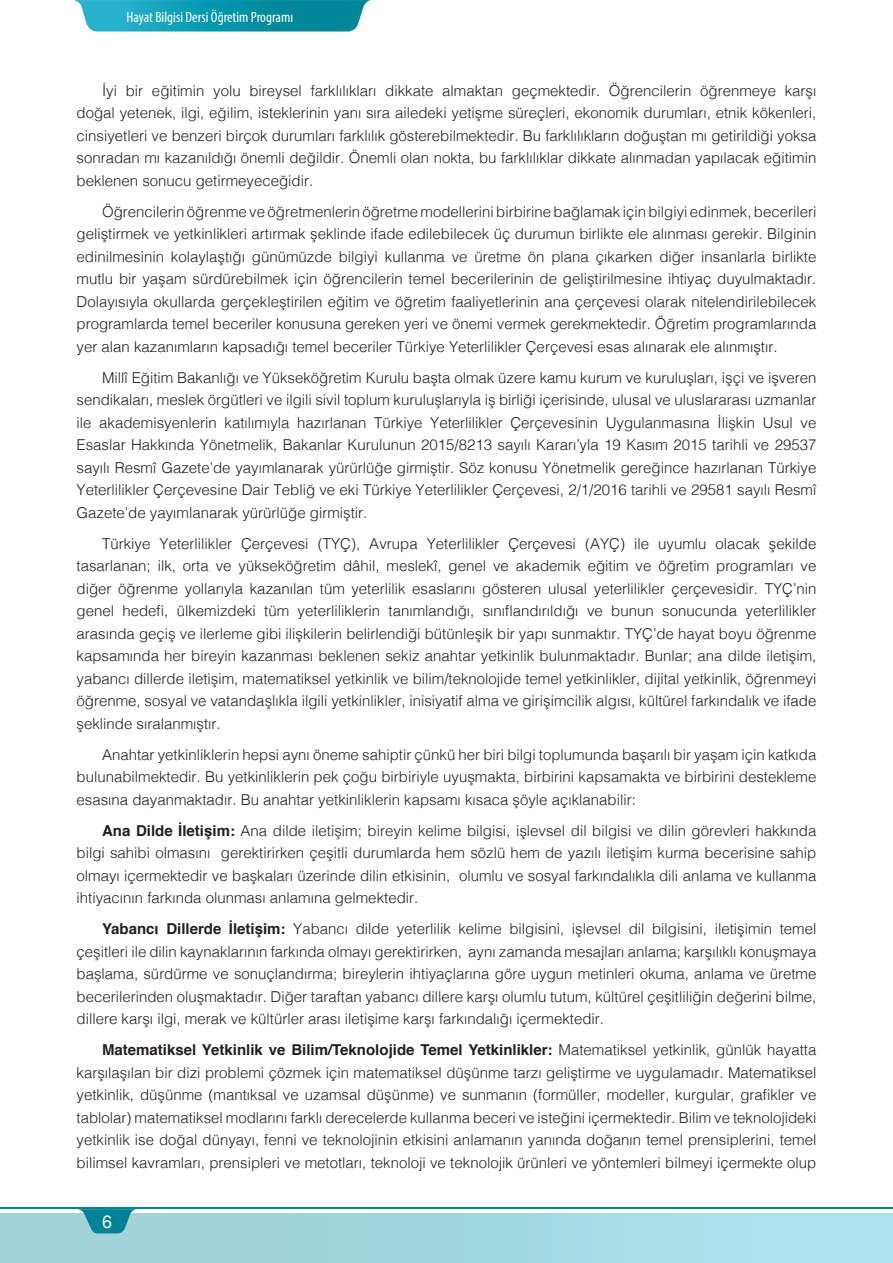
<style>
.page{position:relative;width:893px;height:1263px;background:#fff}
.page>*{position:absolute;margin:0;border:0;box-sizing:border-box;transform-origin:0 0}
.t1{font:500 18px "Helvetica";color:#fff}
.t2{font:300 15px/22.5px "Helvetica";color:#231f20;text-align:justify}
.t3{font:condensed 15px "Myriad Pro";color:#fff}
.s1{font-weight:700}
</style>
<div class="page">
<div style="left:0;top:1213px;width:893px;height:50px;background:linear-gradient(to right,#9dcfd4,#aee3ed)"></div>
<hr style="left:0;top:1207px;width:893px;height:2px;background:#008297">
<svg style="left:77px;top:1209px;width:66px;height:25px;background:#45a5b3"></svg>
<svg style="left:74px;top:0;width:297px;height:32px;background:#20a1b5"></svg>
<p class="t3" style="left:127px;top:8px;width:168px">Hayat Bilgisi Dersi Öğretim Programı</p>
<p class="t2" style="left:77px;top:78px;width:741px;text-indent:26px">İyi bir eğitimin yolu bireysel farklılıkları dikkate almaktan geçmektedir. Öğrencilerin öğrenmeye karşı doğal yetenek, ilgi, eğilim, isteklerinin yanı sıra ailedeki yetişme süreçleri, ekonomik durumları, etnik kökenleri, cinsiyetleri ve benzeri birçok durumları farklılık gösterebilmektedir. Bu farklılıkların doğuştan mı getirildiği yoksa sonradan mı kazanıldığı önemli değildir. Önemli olan nokta, bu farklılıklar dikkate alınmadan yapılacak eğitimin beklenen sonucu getirmeyeceğidir.</p>
<p class="t2" style="left:77px;top:199px;width:741px;text-indent:26px">Öğrencilerin öğrenme ve öğretmenlerin öğretme modellerini birbirine bağlamak için bilgiyi edinmek, becerileri geliştirmek ve yetkinlikleri artırmak şeklinde ifade edilebilecek üç durumun birlikte ele alınması gerekir. Bilginin edinilmesinin kolaylaştığı günümüzde bilgiyi kullanma ve üretme ön plana çıkarken diğer insanlarla birlikte mutlu bir yaşam sürdürebilmek için öğrencilerin temel becerilerinin de geliştirilmesine ihtiyaç duyulmaktadır.<br>Dolayısıyla okullarda gerçekleştirilen eğitim ve öğretim faaliyetlerinin ana çerçevesi olarak nitelendirilebilecek programlarda temel beceriler konusuna gereken yeri ve önemi vermek gerekmektedir. Öğretim programlarında yer alan kazanımların kapsadığı temel beceriler Türkiye Yeterlilikler Çerçevesi esas alınarak ele alınmıştır.</p>
<p class="t2" style="left:77px;top:365px;width:741px;text-indent:26px">Millî Eğitim Bakanlığı ve Yükseköğretim Kurulu başta olmak üzere kamu kurum ve kuruluşları, işçi ve işveren sendikaları, meslek örgütleri ve ilgili sivil toplum kuruluşlarıyla iş birliği içerisinde, ulusal ve uluslararası uzmanlar ile akademisyenlerin katılımıyla hazırlanan Türkiye Yeterlilikler Çerçevesinin Uygulanmasına İlişkin Usul ve Esaslar Hakkında Yönetmelik, Bakanlar Kurulunun 2015/8213 sayılı Kararı’yla 19 Kasım 2015 tarihli ve 29537 sayılı Resmî Gazete’de yayımlanarak yürürlüğe girmiştir. Söz konusu Yönetmelik gereğince hazırlanan Türkiye Yeterlilikler Çerçevesine Dair Tebliğ ve eki Türkiye Yeterlilikler Çerçevesi, 2/1/2016 tarihli ve 29581 sayılı Resmî Gazete’de yayımlanarak yürürlüğe girmiştir.</p>
<p class="t2" style="left:77px;top:531px;width:741px;text-indent:26px">Türkiye Yeterlilikler Çerçevesi (TYÇ), Avrupa Yeterlilikler Çerçevesi (AYÇ) ile uyumlu olacak şekilde tasarlanan; ilk, orta ve yükseköğretim dâhil, meslekî, genel ve akademik eğitim ve öğretim programları ve diğer öğrenme yollarıyla kazanılan tüm yeterlilik esaslarını gösteren ulusal yeterlilikler çerçevesidir. TYÇ’nin genel hedefi, ülkemizdeki tüm yeterliliklerin tanımlandığı, sınıflandırıldığı ve bunun sonucunda yeterlilikler arasında geçiş ve ilerleme gibi ilişkilerin belirlendiği bütünleşik bir yapı sunmaktır. TYÇ’de hayat boyu öğrenme kapsamında her bireyin kazanması beklenen sekiz anahtar yetkinlik bulunmaktadır. Bunlar; ana dilde iletişim, yabancı dillerde iletişim, matematiksel yetkinlik ve bilim/teknolojide temel yetkinlikler, dijital yetkinlik, öğrenmeyi öğrenme, sosyal ve vatandaşlıkla ilgili yetkinlikler, inisiyatif alma ve girişimcilik algısı, kültürel farkındalık ve ifade şeklinde sıralanmıştır.</p>
<p class="t2" style="left:77px;top:742px;width:741px;text-indent:26px">Anahtar yetkinliklerin hepsi aynı öneme sahiptir çünkü her biri bilgi toplumunda başarılı bir yaşam için katkıda bulunabilmektedir. Bu yetkinliklerin pek çoğu birbiriyle uyuşmakta, birbirini kapsamakta ve birbirini destekleme esasına dayanmaktadır. Bu anahtar yetkinliklerin kapsamı kısaca şöyle açıklanabilir:</p>
<p class="t2" style="left:77px;top:818px;width:741px;text-indent:26px"><span class="s1">Ana Dilde İletişim:</span> Ana dilde iletişim; bireyin kelime bilgisi, işlevsel dil bilgisi ve dilin görevleri hakkında bilgi sahibi olmasını gerektirirken çeşitli durumlarda hem sözlü hem de yazılı iletişim kurma becerisine sahip olmayı içermektedir ve başkaları üzerinde dilin etkisinin, olumlu ve sosyal farkındalıkla dili anlama ve kullanma ihtiyacının farkında olunması anlamına gelmektedir.</p>
<p class="t2" style="left:77px;top:917px;width:741px;text-indent:26px"><span class="s1">Yabancı Dillerde İletişim:</span> Yabancı dilde yeterlilik kelime bilgisini, işlevsel dil bilgisini, iletişimin temel çeşitleri ile dilin kaynaklarının farkında olmayı gerektirirken, aynı zamanda mesajları anlama; karşılıklı konuşmaya başlama, sürdürme ve sonuçlandırma; bireylerin ihtiyaçlarına göre uygun metinleri okuma, anlama ve üretme becerilerinden oluşmaktadır. Diğer taraftan yabancı dillere karşı olumlu tutum, kültürel çeşitliliğin değerini bilme, dillere karşı ilgi, merak ve kültürler arası iletişime karşı farkındalığı içermektedir.</p>
<p class="t2" style="left:77px;top:1038px;width:741px;text-indent:26px"><span class="s1">Matematiksel Yetkinlik ve Bilim/Teknolojide Temel Yetkinlikler:</span> Matematiksel yetkinlik, günlük hayatta karşılaşılan bir dizi problemi çözmek için matematiksel düşünme tarzı geliştirme ve uygulamadır. Matematiksel yetkinlik, düşünme (mantıksal ve uzamsal düşünme) ve sunmanın (formüller, modeller, kurgular, grafikler ve tablolar) matematiksel modlarını farklı derecelerde kullanma beceri ve isteğini içermektedir. Bilim ve teknolojideki yetkinlik ise doğal dünyayı, fenni ve teknolojinin etkisini anlamanın yanında doğanın temel prensiplerini, temel bilimsel kavramları, prensipleri ve metotları, teknoloji ve teknolojik ürünleri ve yöntemleri bilmeyi içermekte olup</p>
<p class="t1" style="left:102px;top:1211px;width:12px">6</p>
</div>
